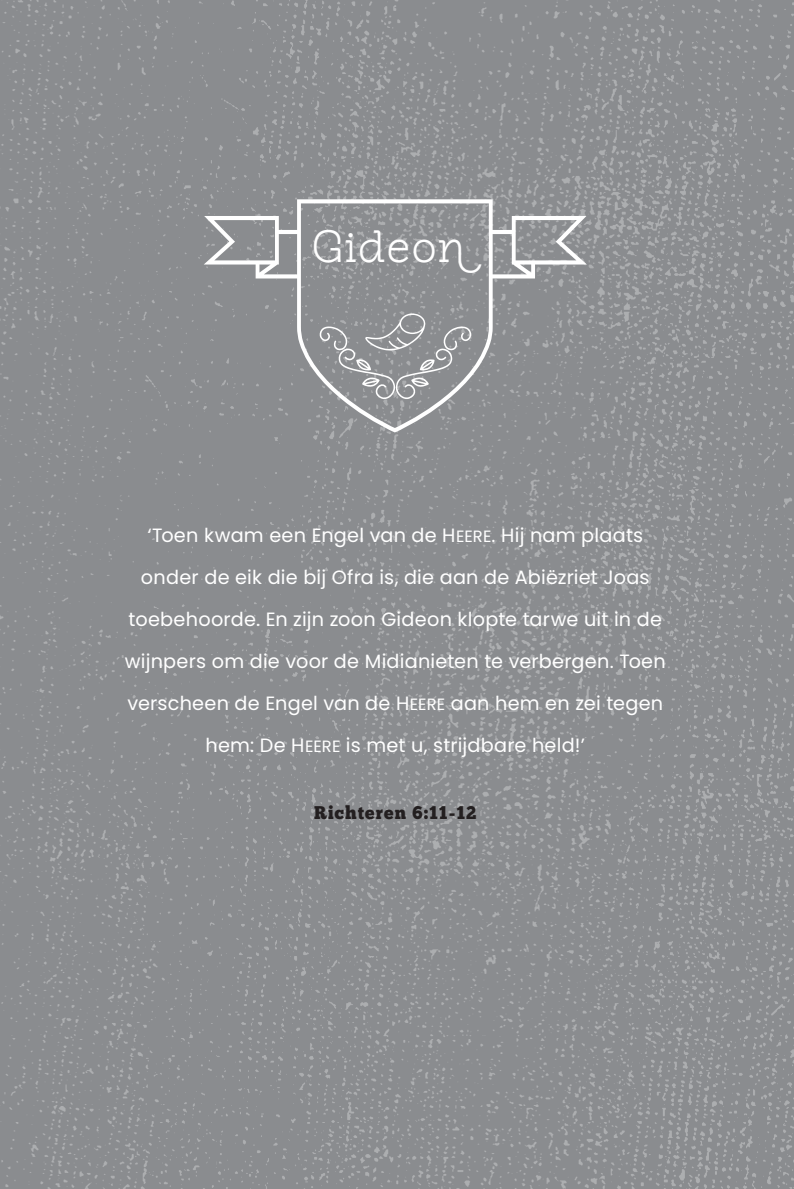
<style>
.page{position:relative;width:794px;height:1189px;background:#fff}
.page>*{position:absolute;margin:0;border:0;box-sizing:border-box;transform-origin:0 0}
.t1{font:700 43.05px "Monroe";letter-spacing:-.015em;color:#fff}
.t2{font:19.25px/42px "Poppins";letter-spacing:.01em;color:#fff;text-align:center}
.t3{font:18.38px "Chunk Five";letter-spacing:.06em;color:#231f20;scale:.95 1}
.s1{font-family:"Poppins Regular SC850"}
.s2{font-family:"Poppins Regular SC850";font-size:16.45px}
</style>
<div class="page">
<img style="left:0;top:0;width:793px;height:1189px">
<svg style="left:204px;top:199px;width:382px;height:233px;background:#959799"></svg>
<h1 class="t1" style="left:311px;top:222px;width:154px">Gideon</h1>
<p class="t2" style="left:125px;top:514px;width:542px">‘Toen kwam een Engel van de <span class="s1">H</span><span class="s2">EERE</span>. Hij nam plaats onder de eik die bij Ofra is, die aan de Abiëzriet Joas toebehoorde. En zijn zoon Gideon klopte tarwe uit in de wijnpers om die voor de Midianieten te verbergen. Toen verscheen de Engel van de <span class="s1">H</span><span class="s2">EERE</span> aan hem en zei tegen hem: De <span class="s1">H</span><span class="s2">EERE</span> is met u, strijdbare held!’</p>
<p class="t3" style="left:314px;top:801px;width:172px">Richteren 6:11-12</p>
</div>
